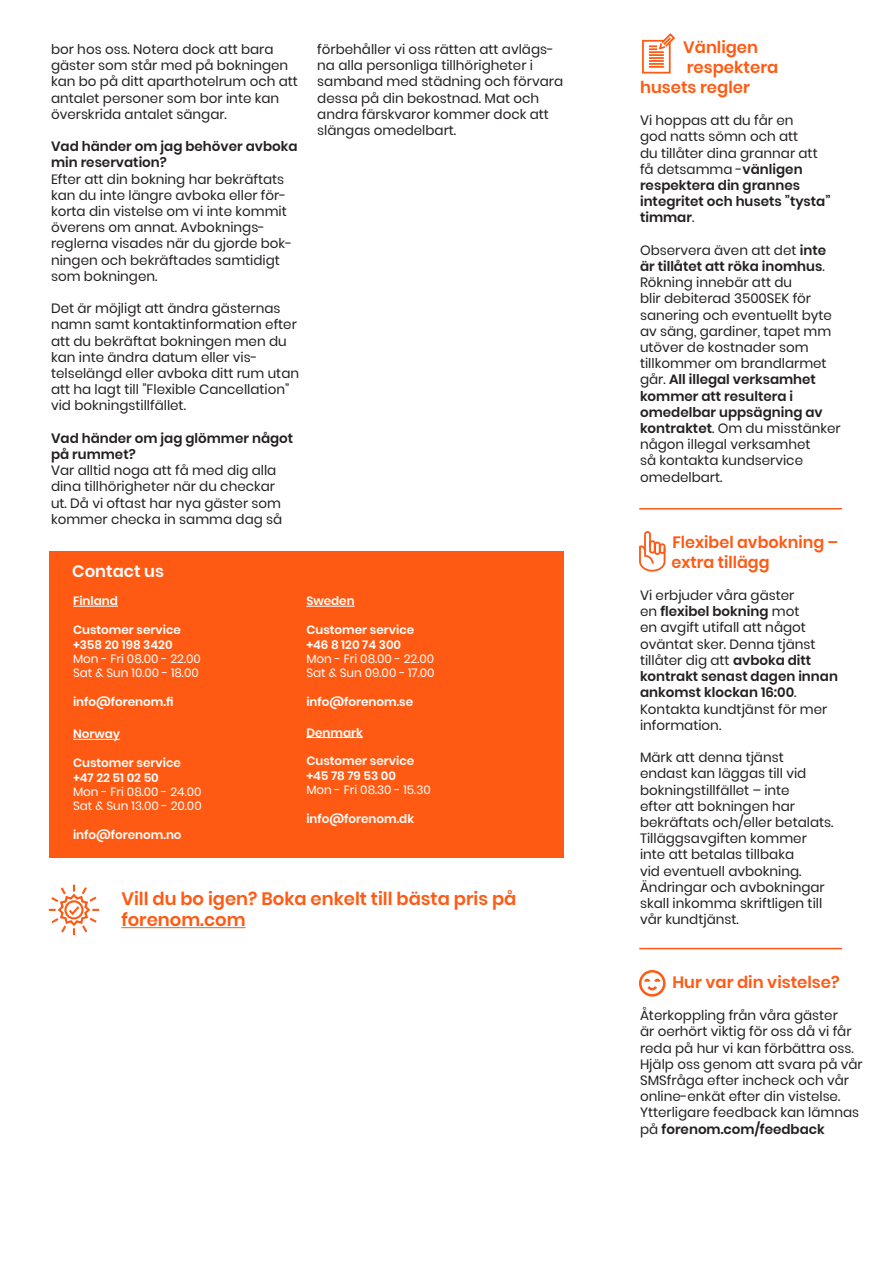
<style>
.page{position:relative;width:893px;height:1263px;background:#fff}
.page>*{position:absolute;margin:0;border:0;box-sizing:border-box;transform-origin:0 0}
.t1{font:600 18px/21.6px "Poppins";color:#ff5a13}
.t2{font:600 16.5px "Poppins";color:#ff5a13}
.t3{font:600 16.5px "Poppins";color:#fff}
.t4{font:13.5px/16.2px "Poppins";color:#231f20}
.t5{font:600 13.5px/16.2px "Poppins";color:#231f20}
.t6{font:600 12px "Poppins";color:#fff}
.t7{font:12px "Poppins";color:#fff}
.s1{font-weight:600}
</style>
<div class="page">
<hr style="left:639px;top:508px;width:203px;height:1px;background:#ff5a13">
<hr style="left:639px;top:948px;width:203px;height:1px;background:#ff5a13">
<div style="left:49px;top:551px;width:515px;height:306px;background:#ff5a13"></div>
<hr style="left:73px;top:606px;width:45px;height:1px;background:#fff">
<hr style="left:73px;top:739px;width:47px;height:1px;background:#fff">
<hr style="left:306px;top:737px;width:57px;height:1px;background:#fff">
<hr style="left:306px;top:606px;width:49px;height:1px;background:#fff">
<svg style="left:642px;top:33px;width:33px;height:41px"></svg>
<svg style="left:639px;top:531px;width:27px;height:41px"></svg>
<div style="left:639px;top:970px;width:27px;height:26px;border:3px solid #ff5a13;border-radius:50%"></div>
<svg style="left:643px;top:977px;width:19px;height:15px"></svg>
<hr style="left:121px;top:927px;width:125px;height:1px;background:#ff5a13">
<svg style="left:49px;top:885px;width:50px;height:50px"></svg>
<p class="t4" style="left:51px;top:41px;width:248px">bor hos oss. Notera dock att bara gäster som står med på bokningen kan bo på ditt aparthotelrum och att antalet personer som bor inte kan överskrida antalet sängar.</p>
<p class="t5" style="left:51px;top:138px;width:248px">Vad händer om jag behöver avboka min reservation?</p>
<p class="t4" style="left:51px;top:171px;width:243px">Efter att din bokning har bekräftats kan du inte längre avboka eller för&shy;korta din vistelse om vi inte kommit överens om annat. Avboknings&shy;reglerna visades när du gjorde bok&shy;ningen och bekräftades samtidigt som bokningen.</p>
<p class="t4" style="left:51px;top:300px;width:250px">Det är möjligt att ändra gästernas namn samt kontaktinformation efter att du bekräftat bokningen men du kan inte ändra datum eller vis&shy;telselängd eller avboka ditt rum utan att ha lagt till ”Flexible Cancellation” vid bokningstillfället.</p>
<p class="t5" style="left:51px;top:430px;width:244px">Vad händer om jag glömmer något på rummet?</p>
<p class="t4" style="left:51px;top:462px;width:233px">Var alltid noga att få med dig alla dina tillhörigheter när du checkar ut. Då vi oftast har nya gäster som kommer checka in samma dag så</p>
<p class="t4" style="left:317px;top:41px;width:247px">förbehåller vi oss rätten att avlägs&shy;na alla personliga tillhörigheter i samband med städning och förvara dessa på din bekostnad. Mat och andra färskvaror kommer dock att slängas omedelbart.</p>
<p class="t3" style="left:72px;top:562px;width:93px">Contact us</p>
<p class="t6" style="left:73px;top:594px;width:47px">Finland</p>
<p class="t6" style="left:73px;top:623px;width:109px">Customer service</p>
<p class="t6" style="left:73px;top:637px;width:101px">+358 20 198 3420</p>
<p class="t7" style="left:73px;top:652px;width:129px">Mon - Fri 08.00 - 22.00</p>
<p class="t7" style="left:73px;top:666px;width:127px">Sat &amp; Sun 10.00 - 18.00</p>
<p class="t6" style="left:73px;top:695px;width:102px">info@forenom.fi</p>
<p class="t6" style="left:73px;top:727px;width:49px">Norway</p>
<p class="t6" style="left:73px;top:756px;width:109px">Customer service</p>
<p class="t6" style="left:73px;top:770px;width:87px">+47 22 51 02 50</p>
<p class="t7" style="left:73px;top:785px;width:130px">Mon - Fri 08.00 - 24.00</p>
<p class="t7" style="left:73px;top:799px;width:130px">Sat &amp; Sun 13.00 - 20.00</p>
<p class="t6" style="left:73px;top:828px;width:110px">info@forenom.no</p>
<p class="t6" style="left:306px;top:594px;width:50px">Sweden</p>
<p class="t6" style="left:306px;top:623px;width:109px">Customer service</p>
<p class="t6" style="left:306px;top:637px;width:96px">+46 8 120 74 300</p>
<p class="t7" style="left:306px;top:652px;width:129px">Mon - Fri 08.00 - 22.00</p>
<p class="t7" style="left:306px;top:666px;width:130px">Sat &amp; Sun 09.00 - 17.00</p>
<p class="t6" style="left:306px;top:695px;width:108px">info@forenom.se</p>
<p class="t6" style="left:306px;top:725px;width:58px">Denmark</p>
<p class="t6" style="left:306px;top:754px;width:109px">Customer service</p>
<p class="t6" style="left:306px;top:769px;width:91px">+45 78 79 53 00</p>
<p class="t7" style="left:306px;top:783px;width:126px">Mon - Fri 08.30 - 15.30</p>
<p class="t6" style="left:306px;top:812px;width:109px">info@forenom.dk</p>
<p class="t1" style="left:121px;top:888px;width:396px">Vill du bo igen? Boka enkelt till bästa pris på forenom.com</p>
<p class="t2" style="left:683px;top:38px;width:76px">Vänligen</p>
<p class="t2" style="left:687px;top:58px;width:93px">respektera</p>
<p class="t2" style="left:640px;top:77px;width:111px">husets regler</p>
<p class="t4" style="left:640px;top:112px;width:192px">Vi hoppas att du får en<br>god natts sömn och att<br>du tillåter dina grannar att få detsamma -<span class="s1">vänligen respektera din grannes integritet och husets ”tysta” timmar</span>.</p>
<p class="t4" style="left:640px;top:242px;width:202px">Observera även att det <span class="s1">inte är tillåtet att röka inomhus</span>.<br>Rökning innebär att du<br>blir debiterad 3500SEK för sanering och eventuellt byte av säng, gardiner, tapet mm utöver de kostnader som tillkommer om brandlarmet går. <span class="s1">All illegal verksamhet kommer att resultera i omedelbar uppsägning av kontraktet</span>. Om du misstänker någon illegal verksamhet<br>så kontakta kundservice omedelbart.</p>
<p class="t2" style="left:672px;top:532px;width:167px">Flexibel avbokning –</p>
<p class="t2" style="left:671px;top:552px;width:100px">extra tillägg</p>
<p class="t4" style="left:640px;top:587px;width:199px">Vi erbjuder våra gäster<br>en <span class="s1">flexibel bokning</span> mot<br>en avgift utifall att något oväntat sker. Denna tjänst tillåter dig att <span class="s1">avboka ditt kontrakt senast dagen innan ankomst klockan 16:00</span>.<br>Kontakta kundtjänst för mer information.</p>
<p class="t4" style="left:640px;top:749px;width:195px">Märk att denna tjänst endast kan läggas till vid bokningstillfället – inte<br>efter att bokningen har bekräftats och/eller betalats.<br>Tilläggsavgiften kommer inte att betalas tillbaka<br>vid eventuell avbokning.<br>Ändringar och avbokningar skall inkomma skriftligen till vår kundtjänst.</p>
<p class="t2" style="left:672px;top:972px;width:169px">Hur var din vistelse?</p>
<p class="t4" style="left:640px;top:1007px;width:224px">Återkoppling från våra gäster<br>är oerhört viktig för oss då vi får reda på hur vi kan förbättra oss.<br>Hjälp oss genom att svara på vår<br>SMSfråga efter incheck och vår online-enkät efter din vistelse.<br>Ytterligare feedback kan lämnas på <span class="s1">forenom.com/feedback</span></p>
</div>
